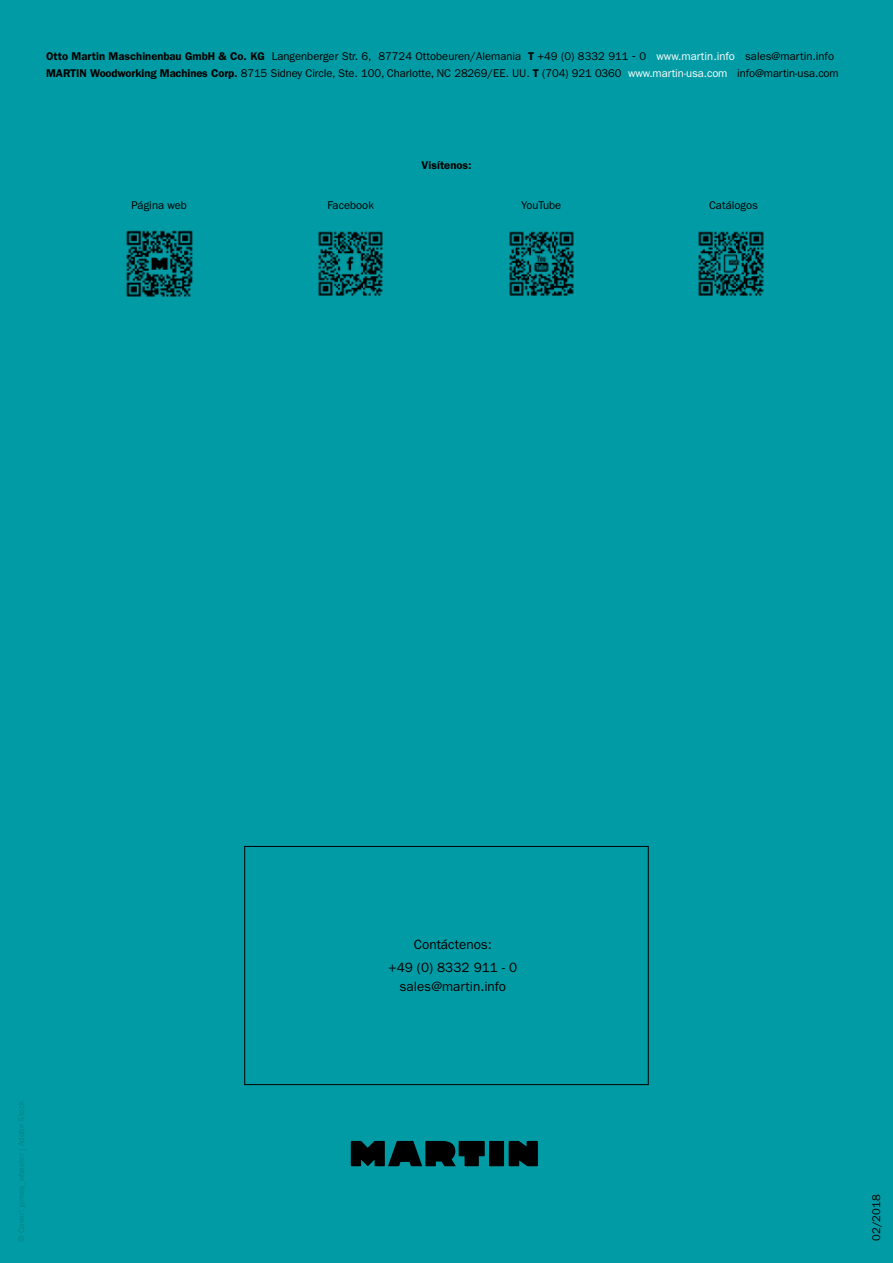
<style>
.page{position:relative;width:893px;height:1263px;background:#009ba4}
.page>*{position:absolute;margin:0;border:0;box-sizing:border-box;transform-origin:0 0}
.t1{font:13.5px/22.2px "ITC Franklin Gothic Std";color:#000;text-align:center}
.t2{font:11.25px/17.2px "ITC Franklin Gothic Std";color:#000}
.t3{font:600 11.25px "ITC Franklin Gothic Std";color:#000}
.s1{font-weight:600}
.s2{font-size:13.5px}
.s3{color:#fff}
</style>
<div class="page">
<div style="left:244px;top:846px;width:404px;height:239px;border:1px solid #000"></div>
<svg style="left:509px;top:1141px;width:29px;height:25px"></svg>
<div style="left:489px;top:1141px;width:15px;height:25px;background:#000"></div>
<svg style="left:351px;top:1141px;width:134px;height:25px"></svg>
<img style="left:509px;top:231px;width:65px;height:65px">
<img style="left:698px;top:231px;width:66px;height:65px">
<img style="left:126px;top:230px;width:67px;height:67px">
<img style="left:318px;top:231px;width:65px;height:65px">
<p class="t2" style="left:46px;top:48px;width:794px"><span class="s1">Otto Martin Maschinenbau GmbH &amp; Co. KG</span> Langenberger Str. 6, 87724 Ottobeuren/Alemania <span class="s1">T</span> +49 (0) 8332 911 <span class="s2">-</span> 0 <span class="s3">www.martin.info</span> sales@martin.info<br><span class="s1">MARTIN Woodworking Machines Corp.</span> 8715 Sidney Circle, Ste. 100, Charlotte, NC 28269/EE. UU. <span class="s1">T</span> (704) 921 0360 <span class="s3">www.martin-usa.com</span> info@martin-usa.com</p>
<p class="t3" style="left:421px;top:158px;width:52px">Visítenos:</p>
<p class="t2" style="left:132px;top:197px;width:57px">Página web</p>
<p class="t2" style="left:328px;top:197px;width:48px">Facebook</p>
<p class="t2" style="left:709px;top:197px;width:51px">Catálogos</p>
<p class="t2" style="left:521px;top:197px;width:42px">YouTube</p>
<p class="t1" style="left:389px;top:934px;width:130px">Contáctenos:<br>+49 (0) 8332 911 - 0</p>
<p class="t1" style="left:399px;top:975px;width:108px">sales@martin.info</p>
<p class="t2" style="left:868px;top:1241px;width:48px;rotate:-90deg">02/2018</p>
</div>
